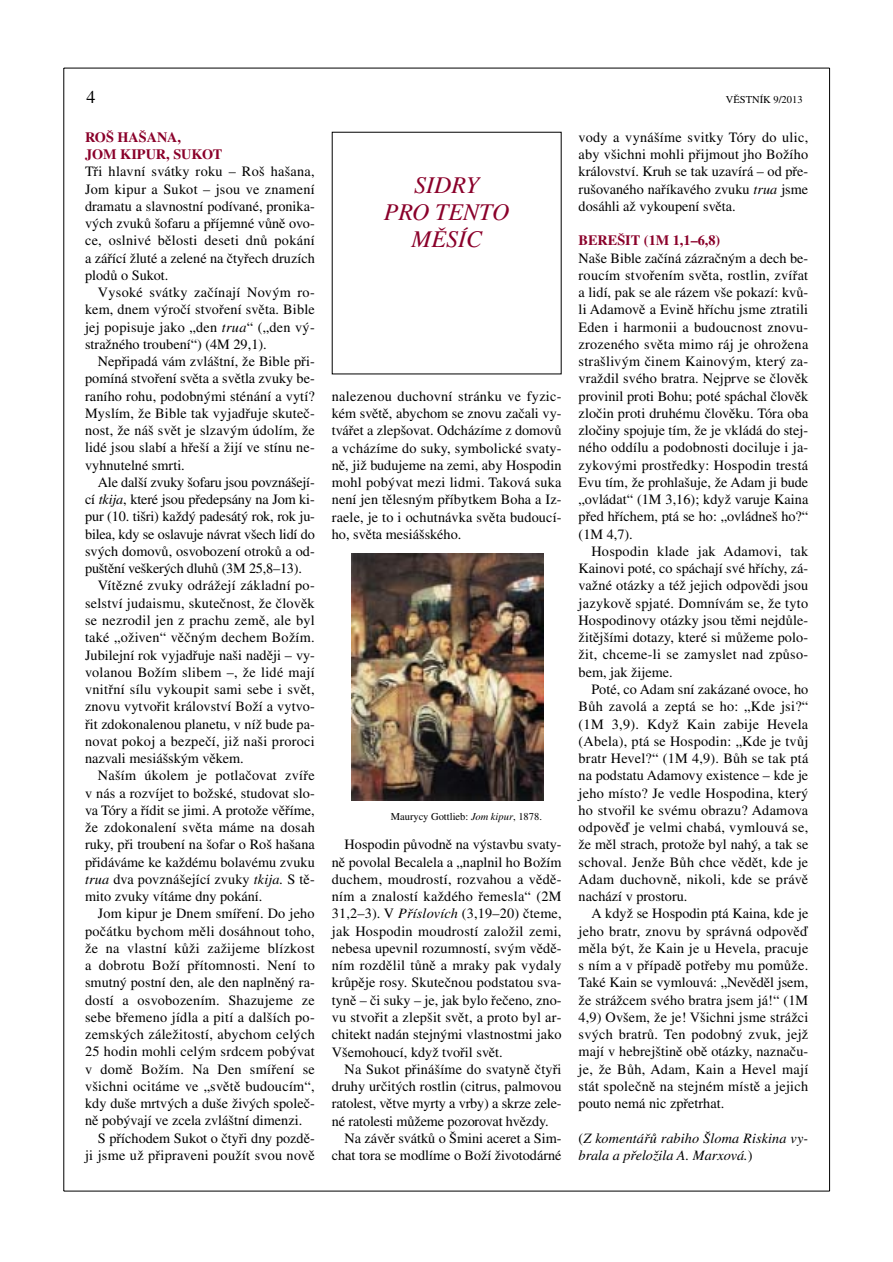
<style>
.page{position:relative;width:893px;height:1262px;background:#fff}
.page>*{position:absolute;margin:0;border:0;box-sizing:border-box;transform-origin:0 0}
.t1{font:italic 24px/27px "Times CE";color:#8a002a;text-align:center}
.t2{font:18px "Times CE";color:#000}
.t3{font:14.25px/17.2px "Times CE";color:#000;text-align:justify}
.t4{font:14.25px "Times CE";letter-spacing:.02em;color:#000}
.t5{font:italic 14.25px/17.2px "Times CE";letter-spacing:.005em;color:#000}
.t6{font:700 14.25px/17.2px "Times CE";color:#8a002a}
.t7{font:10.5px "Times CE";color:#000}
.s1{font-style:italic}
.s2{font-style:normal}
</style>
<div class="page">
<hr style="left:63px;top:68px;width:1px;height:1123px;background:#000">
<hr style="left:64px;top:1190px;width:765px;height:1px;background:#000">
<hr style="left:829px;top:68px;width:1px;height:1123px;background:#000">
<hr style="left:64px;top:68px;width:765px;height:1px;background:#000">
<img style="left:351px;top:553px;width:192px;height:247px">
<p class="t2" style="left:87px;top:91px;width:10px">4</p>
<p class="t7" style="left:726px;top:96px;width:78px">VĚSTNÍK 9/2013</p>
<p class="t6" style="left:85px;top:130px;width:139px">ROŠ HAŠANA,<br>JOM KIPUR, SUKOT</p>
<p class="t3" style="left:85px;top:164px;width:231px">Tři hlavní svátky roku – Roš hašana, Jom kipur a Sukot – jsou ve znamení dramatu a slavnostní podívané, pronika&shy;vých zvuků šofaru a příjemné vůně ovo&shy;ce, oslnivé bělosti deseti dnů pokání a zářící žluté a zelené na čtyřech druzích plodů o Sukot.</p>
<p class="t3" style="left:85px;top:285px;width:231px;text-indent:13px">Vysoké svátky začínají Novým ro&shy;kem, dnem výročí stvoření světa. Bible jej popisuje jako „den <span class="s1">trua</span>“ („den vý&shy;stražného troubení“) (4M 29,1).</p>
<p class="t3" style="left:85px;top:354px;width:231px;text-indent:13px">Nepřipadá vám zvláštní, že Bible při&shy;pomíná stvoření světa a světla zvuky be&shy;raního rohu, podobnými sténání a vytí?<br>Myslím, že Bible tak vyjadřuje skuteč&shy;nost, že náš svět je slzavým údolím, že lidé jsou slabí a hřeší a žijí ve stínu ne&shy;vyhnutelné smrti.</p>
<p class="t3" style="left:98px;top:475px;width:218px">Ale další zvuky šofaru jsou povznášejí-</p>
<p class="t3" style="left:85px;top:492px;width:231px">cí <span class="s1">tkija</span>, které jsou předepsány na Jom ki-</p>
<p class="t3" style="left:85px;top:509px;width:231px">pur (10. tišri) každý padesátý rok, rok ju-</p>
<p class="t3" style="left:85px;top:526px;width:231px">bilea, kdy se oslavuje návrat všech lidí do</p>
<p class="t3" style="left:85px;top:544px;width:231px">svých domovů, osvobození otroků a od-</p>
<p class="t3" style="left:85px;top:561px;width:218px">puštění veškerých dluhů (3M 25,8–13).</p>
<p class="t4" style="left:98px;top:580px;width:218px">Vítězné zvuky odrážejí základní po-</p>
<p class="t3" style="left:85px;top:595px;width:231px">selství judaismu, skutečnost, že člověk</p>
<p class="t4" style="left:85px;top:615px;width:231px">se nezrodil jen z prachu země, ale byl</p>
<p class="t4" style="left:85px;top:632px;width:231px">také „oživen“ věčným dechem Božím.</p>
<p class="t3" style="left:85px;top:647px;width:231px">Jubilejní rok vyjadřuje naši naději – vy-</p>
<p class="t4" style="left:85px;top:666px;width:231px">volanou Božím slibem –, že lidé mají</p>
<p class="t4" style="left:85px;top:684px;width:231px">vnitřní sílu vykoupit sami sebe i svět,</p>
<p class="t3" style="left:85px;top:699px;width:231px">znovu vytvořit království Boží a vytvo-</p>
<p class="t3" style="left:85px;top:716px;width:231px">řit zdokonalenou planetu, v níž bude pa-</p>
<p class="t4" style="left:85px;top:735px;width:231px">novat pokoj a bezpečí, již naši proroci</p>
<p class="t3" style="left:85px;top:751px;width:160px">nazvali mesiášským věkem.</p>
<p class="t4" style="left:98px;top:770px;width:218px">Naším úkolem je potlačovat zvíře</p>
<p class="t3" style="left:85px;top:785px;width:231px">v nás a rozvíjet to božské, studovat slo-</p>
<p class="t3" style="left:85px;top:802px;width:231px">va Tóry a řídit se jimi. A protože věříme,</p>
<p class="t4" style="left:85px;top:822px;width:231px">že zdokonalení světa máme na dosah</p>
<p class="t3" style="left:85px;top:837px;width:231px">ruky, při troubení na šofar o Roš hašana</p>
<p class="t3" style="left:85px;top:854px;width:231px">přidáváme ke každému bolavému zvuku</p>
<p class="t3" style="left:85px;top:871px;width:231px"><span class="s1">trua</span> dva povznášející zvuky <span class="s1">tkija.</span> S tě-</p>
<p class="t3" style="left:85px;top:889px;width:179px">mito zvuky vítáme dny pokání.</p>
<p class="t3" style="left:98px;top:906px;width:218px">Jom kipur je Dnem smíření. Do jeho</p>
<p class="t4" style="left:85px;top:925px;width:231px">počátku bychom měli dosáhnout toho,</p>
<p class="t4" style="left:85px;top:942px;width:231px">že na vlastní kůži zažijeme blízkost</p>
<p class="t4" style="left:85px;top:960px;width:231px">a dobrotu Boží přítomnosti. Není to</p>
<p class="t3" style="left:85px;top:975px;width:231px">smutný postní den, ale den naplněný ra-</p>
<p class="t4" style="left:85px;top:994px;width:231px">dostí a osvobozením. Shazujeme ze</p>
<p class="t4" style="left:85px;top:1011px;width:231px">sebe břemeno jídla a pití a dalších po-</p>
<p class="t4" style="left:85px;top:1029px;width:231px">zemských záležitostí, abychom celých</p>
<p class="t4" style="left:85px;top:1046px;width:231px">25 hodin mohli celým srdcem pobývat</p>
<p class="t4" style="left:85px;top:1063px;width:231px">v domě Božím. Na Den smíření se</p>
<p class="t4" style="left:85px;top:1080px;width:231px">všichni ocitáme ve „světě budoucím“,</p>
<p class="t3" style="left:85px;top:1096px;width:231px">kdy duše mrtvých a duše živých společ-</p>
<p class="t3" style="left:85px;top:1113px;width:219px">ně pobývají ve zcela zvláštní dimenzi.</p>
<p class="t3" style="left:98px;top:1130px;width:218px">S příchodem Sukot o čtyři dny pozdě-</p>
<p class="t4" style="left:85px;top:1149px;width:231px">ji jsme už připraveni použít svou nově</p>
<h1 class="t1" style="left:384px;top:174px;width:127px">SIDRY<br>PRO TENTO<br>MĚSÍC</h1>
<p class="t3" style="left:332px;top:389px;width:231px">nalezenou duchovní stránku ve fyzic&shy;kém světě, abychom se znovu začali vy&shy;tvářet a zlepšovat. Odcházíme z domovů a vcházíme do suky, symbolické svaty&shy;ně, již budujeme na zemi, aby Hospodin mohl pobývat mezi lidmi. Taková suka není jen tělesným příbytkem Boha a Iz&shy;raele, je to i ochutnávka světa budoucí&shy;ho, světa mesiášského.</p>
<p class="t7" style="left:391px;top:813px;width:153px">Maurycy Gottlieb: <span class="s1">Jom kipur</span>, 1878.</p>
<p class="t3" style="left:332px;top:837px;width:231px;text-indent:13px">Hospodin původně na výstavbu svaty&shy;ně povolal Becalela a „naplnil ho Božím duchem, moudrostí, rozvahou a vědě&shy;ním a znalostí každého řemesla“ (2M 31,2–3). V <span class="s1">Příslovích</span> (3,19–20) čteme, jak Hospodin moudrostí založil zemi, nebesa upevnil rozumností, svým vědě&shy;ním rozdělil tůně a mraky pak vydaly krůpěje rosy. Skutečnou podstatou sva&shy;tyně – či suky – je, jak bylo řečeno, zno&shy;vu stvořit a zlepšit svět, a proto byl ar&shy;chitekt nadán stejnými vlastnostmi jako Všemohoucí, když tvořil svět.</p>
<p class="t3" style="left:344px;top:1061px;width:218px">Na Sukot přinášíme do svatyně čtyři</p>
<p class="t3" style="left:332px;top:1079px;width:231px">druhy určitých rostlin (citrus, palmovou</p>
<p class="t3" style="left:332px;top:1096px;width:231px">ratolest, větve myrty a vrby) a skrze zele-</p>
<p class="t3" style="left:332px;top:1113px;width:218px">né ratolesti můžeme pozorovat hvězdy.</p>
<p class="t3" style="left:344px;top:1130px;width:218px">Na závěr svátků o Šmini aceret a Sim-</p>
<p class="t3" style="left:332px;top:1148px;width:231px">chat tora se modlíme o Boží životodárné</p>
<p class="t3" style="left:578px;top:130px;width:231px">vody a vynášíme svitky Tóry do ulic, aby všichni mohli přijmout jho Božího království. Kruh se tak uzavírá – od pře&shy;rušovaného naříkavého zvuku <span class="s1">trua</span> jsme dosáhli až vykoupení světa.</p>
<p class="t6" style="left:578px;top:233px;width:143px">BEREŠIT (1M 1,1–6,8)</p>
<p class="t3" style="left:578px;top:250px;width:231px">Naše Bible začíná zázračným a dech be&shy;roucím stvořením světa, rostlin, zvířat a lidí, pak se ale rázem vše pokazí: kvů&shy;li Adamově a Evině hříchu jsme ztratili Eden i harmonii a budoucnost znovu&shy;zrozeného světa mimo ráj je ohrožena strašlivým činem Kainovým, který za&shy;vraždil svého bratra. Nejprve se člověk provinil proti Bohu; poté spáchal člověk zločin proti druhému člověku. Tóra oba zločiny spojuje tím, že je vkládá do stej&shy;ného oddílu a podobnosti dociluje i ja&shy;zykovými prostředky: Hospodin trestá Evu tím, že prohlašuje, že Adam ji bude „ovládat“ (1M 3,16); když varuje Kaina před hříchem, ptá se ho: „ovládneš ho?“ (1M 4,7).</p>
<p class="t3" style="left:578px;top:544px;width:231px;text-indent:13px">Hospodin klade jak Adamovi, tak Kainovi poté, co spáchají své hříchy, zá&shy;važné otázky a též jejich odpovědi jsou jazykově spjaté. Domnívám se, že tyto Hospodinovy otázky jsou těmi nejdůle&shy;žitějšími dotazy, které si můžeme polo&shy;žit, chceme-li se zamyslet nad způso&shy;bem, jak žijeme.</p>
<p class="t3" style="left:578px;top:682px;width:231px;text-indent:13px">Poté, co Adam sní zakázané ovoce, ho Bůh zavolá a zeptá se ho: „Kde jsi?“ (1M 3,9). Když Kain zabije Hevela (Abela), ptá se Hospodin: „Kde je tvůj bratr Hevel?“ (1M 4,9). Bůh se tak ptá na podstatu Adamovy existence – kde je jeho místo? Je vedle Hospodina, který ho stvořil ke svému obrazu? Adamova odpověď je velmi chabá, vymlouvá se, že měl strach, protože byl nahý, a tak se schoval. Jenže Bůh chce vědět, kde je Adam duchovně, nikoli, kde se právě nachází v prostoru.</p>
<p class="t3" style="left:578px;top:906px;width:231px;text-indent:13px">A když se Hospodin ptá Kaina, kde je jeho bratr, znovu by správná odpověď měla být, že Kain je u Hevela, pracuje s ním a v případě potřeby mu pomůže.<br>Také Kain se vymlouvá: „Nevěděl jsem, že strážcem svého bratra jsem já!“ (1M 4,9) Ovšem, že je! Všichni jsme strážci svých bratrů. Ten podobný zvuk, jejž mají v hebrejštině obě otázky, naznaču&shy;je, že Bůh, Adam, Kain a Hevel mají stát společně na stejném místě a jejich pouto nemá nic zpřetrhat.</p>
<p class="t5" style="left:578px;top:1130px;width:231px"><span class="s2">(</span>Z komentářů rabiho Šloma Riskina vy&shy;brala a přeložila A. Marxová.<span class="s2">)</span></p>
</div>
